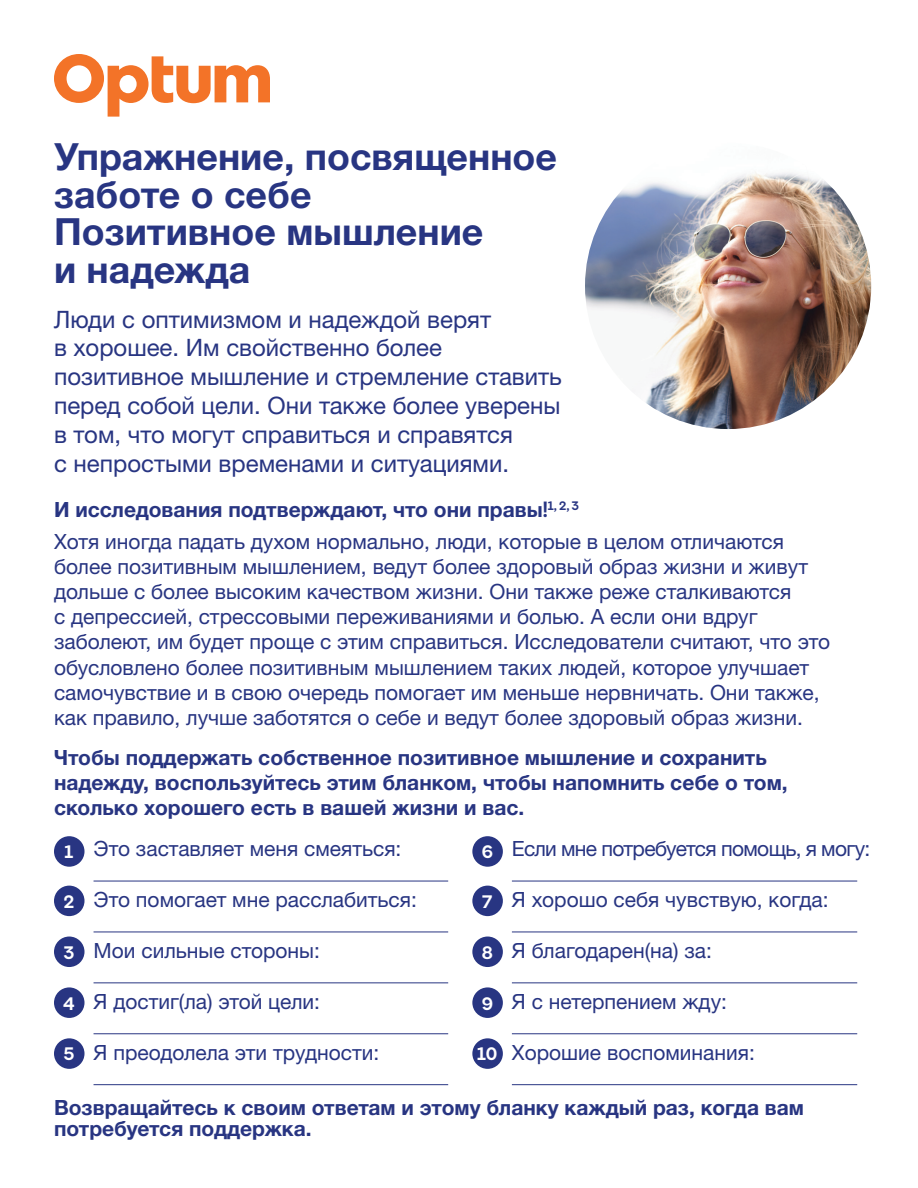
<style>
.page{position:relative;width:918px;height:1188px;background:#fff}
.page>*{position:absolute;margin:0;border:0;box-sizing:border-box;transform-origin:0 0}
.t1{font:700 37.5px/37.5px "Helvetica Neue LTW1 G";color:#283582}
.t2{font:24px/28.8px "Helvetica Neue LTW1 G";color:#283582}
.t3{font:21px/25.2px "Helvetica Neue LTW1 G";color:#283582}
.t4{font:700 21px/25.2px "Helvetica Neue LTW1 G";color:#283582}
.t5{font:21px "Helvetica Neue LTW1 G";letter-spacing:-.03em;color:#283582}
.t6{font:700 18px "Optum Sans";color:#fff}
.s1{font-family:"Optum Sans"}
</style>
<div class="page">
<svg style="left:54px;top:54px;width:216px;height:63px"></svg>
<div style="left:54px;top:836px;width:31px;height:31px;background:#283582;border-radius:50%"></div>
<hr style="left:94px;top:881px;width:354px;height:1px;background:#283582">
<div style="left:54px;top:886px;width:31px;height:30px;background:#283582;border-radius:50%"></div>
<hr style="left:94px;top:932px;width:354px;height:1px;background:#283582">
<div style="left:54px;top:937px;width:31px;height:30px;background:#283582;border-radius:50%"></div>
<hr style="left:94px;top:982px;width:354px;height:1px;background:#283582">
<div style="left:54px;top:987px;width:31px;height:31px;background:#283582;border-radius:50%"></div>
<hr style="left:94px;top:1033px;width:354px;height:1px;background:#283582">
<div style="left:54px;top:1038px;width:31px;height:31px;background:#283582;border-radius:50%"></div>
<hr style="left:94px;top:1084px;width:354px;height:1px;background:#283582">
<div style="left:472px;top:836px;width:31px;height:31px;background:#283582;border-radius:50%"></div>
<hr style="left:512px;top:881px;width:345px;height:1px;background:#283582">
<div style="left:472px;top:886px;width:31px;height:30px;background:#283582;border-radius:50%"></div>
<hr style="left:512px;top:932px;width:345px;height:1px;background:#283582">
<div style="left:472px;top:937px;width:31px;height:30px;background:#283582;border-radius:50%"></div>
<hr style="left:512px;top:982px;width:345px;height:1px;background:#283582">
<div style="left:472px;top:987px;width:31px;height:31px;background:#283582;border-radius:50%"></div>
<hr style="left:512px;top:1033px;width:345px;height:1px;background:#283582">
<div style="left:472px;top:1038px;width:31px;height:31px;background:#283582;border-radius:50%"></div>
<hr style="left:512px;top:1084px;width:345px;height:1px;background:#283582">
<img style="left:585px;top:143px;width:286px;height:286px;border-radius:143px">
<p class="t1" style="left:54px;top:138px;width:505px">Упражнение, посвященное заботе о себе<br>Позитивное мышление<br>и надежда</p>
<p class="t2" style="left:54px;top:304px;width:509px">Люди с оптимизмом и надеждой верят<br>в хорошее. Им свойственно более позитивное мышление и стремление ставить перед собой цели. Они также более уверены в том, что могут справиться и справятся<br>с непростыми временами и ситуациями.</p>
<p class="t4" style="left:54px;top:496px;width:527px">И исследования подтверждают, что они правы<span class="s1">!</span><sup>1,</sup> <sup>2,</sup> <sup>3</sup></p>
<p class="t3" style="left:54px;top:528px;width:778px">Хотя иногда падать духом нормально, люди, которые в целом отличаются более позитивным мышлением, ведут более здоровый образ жизни и живут дольше с более высоким качеством жизни. Они также реже сталкиваются<br>с депрессией, стрессовыми переживаниями и болью. А если они вдруг заболеют, им будет проще с этим справиться. Исследователи считают, что это обусловлено более позитивным мышлением таких людей, которое улучшает самочувствие и в свою очередь помогает им меньше нервничать. Они также, как правило, лучше заботятся о себе и ведут более здоровый образ жизни.</p>
<p class="t4" style="left:54px;top:745px;width:735px">Чтобы поддержать собственное позитивное мышление и сохранить надежду, воспользуйтесь этим бланком, чтобы напомнить себе о том, сколько хорошего есть в вашей жизни и вас.</p>
<p class="t6" style="left:64px;top:840px;width:11px">1</p>
<p class="t3" style="left:94px;top:836px;width:309px">Это заставляет меня смеяться:</p>
<p class="t6" style="left:64px;top:890px;width:11px">2</p>
<p class="t3" style="left:94px;top:887px;width:325px">Это помогает мне расслабиться:</p>
<p class="t6" style="left:64px;top:941px;width:12px">3</p>
<p class="t3" style="left:94px;top:938px;width:228px">Мои сильные стороны:</p>
<p class="t6" style="left:63px;top:991px;width:13px">4</p>
<p class="t3" style="left:94px;top:989px;width:228px">Я достиг(ла) этой цели:</p>
<p class="t6" style="left:64px;top:1042px;width:12px">5</p>
<p class="t3" style="left:94px;top:1040px;width:287px">Я преодолела эти трудности:</p>
<p class="t6" style="left:482px;top:840px;width:13px">6</p>
<p class="t5" style="left:512px;top:836px;width:360px">Если мне потребуется помощь, я могу:</p>
<p class="t6" style="left:482px;top:890px;width:12px">7</p>
<p class="t3" style="left:512px;top:887px;width:318px">Я хорошо себя чувствую, когда:</p>
<p class="t6" style="left:482px;top:941px;width:13px">8</p>
<p class="t3" style="left:512px;top:938px;width:202px">Я благодарен(на) за:</p>
<p class="t6" style="left:482px;top:991px;width:13px">9</p>
<p class="t3" style="left:512px;top:989px;width:217px">Я с нетерпением жду:</p>
<p class="t6" style="left:477px;top:1042px;width:22px">10</p>
<p class="t3" style="left:512px;top:1040px;width:245px">Хорошие воспоминания:</p>
<p class="t4" style="left:54px;top:1097px;width:752px;line-height:21px">Возвращайтесь к своим ответам и этому бланку каждый раз, когда вам потребуется поддержка.</p>
</div>
